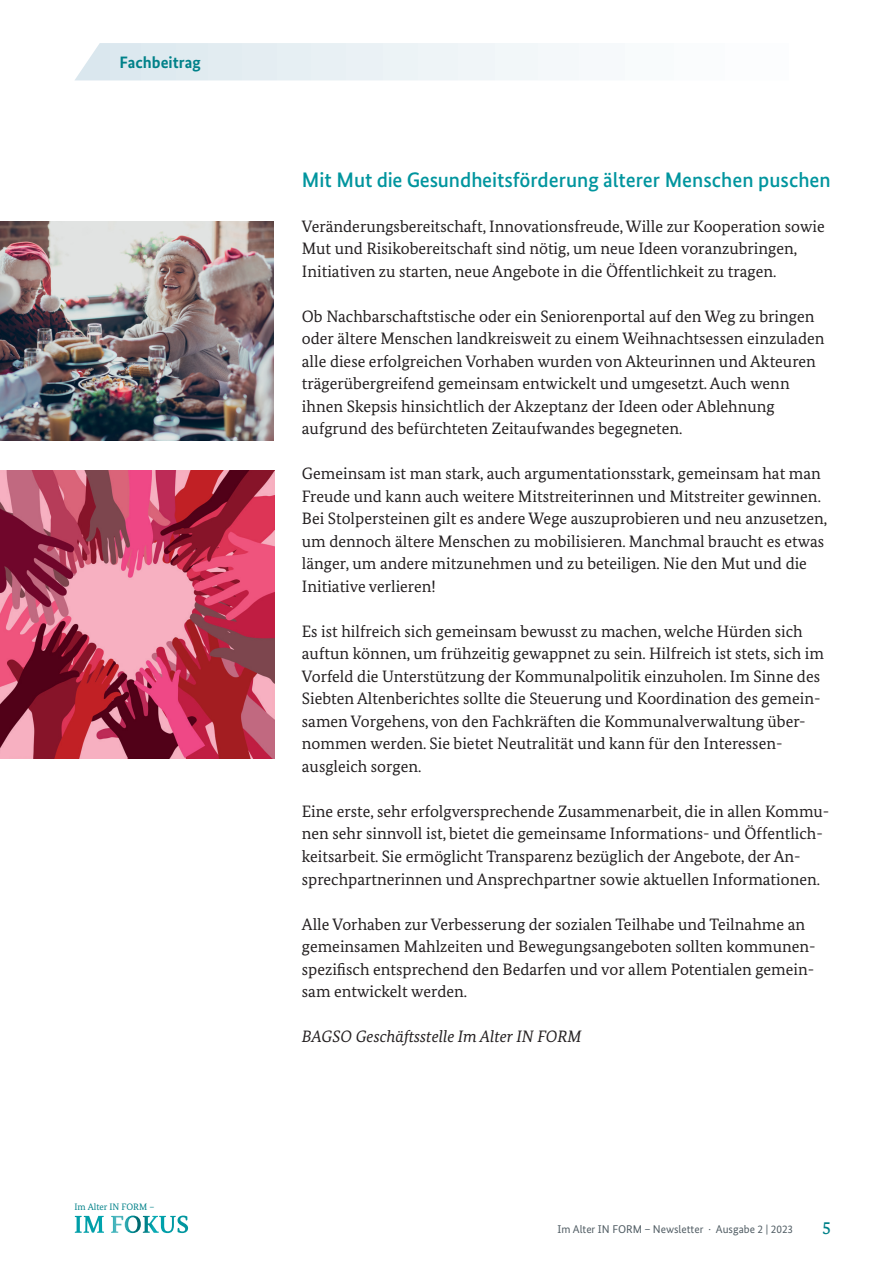
<style>
.page{position:relative;width:893px;height:1263px;background:#fff}
.page>*{position:absolute;margin:0;border:0;box-sizing:border-box;transform-origin:0 0}
.t1{font:500 21px "Bundes Sans";color:#00959e}
.t2{font:500 18px "Bundes Serif";color:#008189}
.t3{font:16.5px/22.5px "Bundes Serif";color:#231f20}
.t4{font:italic 16.5px "Bundes Serif";color:#231f20}
.t5{font:700 16.5px "Bundes Sans";color:#008189}
.t6{font:11.25px "Bundes Sans";color:#525e65}
.t7{font:9.3px "Bundes Serif";color:#008189}
</style>
<div class="page">
<svg style="left:75px;top:1216px;width:29px;height:17px"></svg>
<svg style="left:111px;top:1215px;width:77px;height:18px"></svg>
<svg style="left:75px;top:43px;width:504px;height:37px"></svg>
<img style="left:0;top:221px;width:274px;height:219px">
<img style="left:0;top:471px;width:275px;height:287px">
<p class="t5" style="left:120px;top:52px;width:83px">Fachbeitrag</p>
<p class="t7" style="left:74px;top:1201px;width:81px">Im Alter IN FORM –</p>
<p class="t1" style="left:302px;top:167px;width:530px">Mit Mut die Gesundheitsförderung älterer Menschen puschen</p>
<p class="t3" style="left:302px;top:215px;width:524px">Veränderungsbereitschaft, Innovationsfreude, Wille zur Kooperation sowie<br>Mut und Risikobereitschaft sind nötig, um neue Ideen voranzubringen,<br>Initiativen zu starten, neue Angebote in die Öffentlichkeit zu tragen.</p>
<p class="t3" style="left:302px;top:305px;width:524px">Ob Nachbarschaftstische oder ein Seniorenportal auf den Weg zu bringen oder ältere Menschen landkreisweit zu einem Weihnachtsessen einzuladen alle diese erfolgreichen Vorhaben wurden von Akteurinnen und Akteuren trägerübergreifend gemeinsam entwickelt und umgesetzt. Auch wenn ihnen Skepsis hinsichtlich der Akzeptanz der Ideen oder Ablehnung aufgrund des befürchteten Zeitaufwandes begegneten.</p>
<p class="t3" style="left:302px;top:462px;width:527px">Gemeinsam ist man stark, auch argumentationsstark, gemeinsam hat man Freude und kann auch weitere Mitstreiterinnen und Mitstreiter gewinnen.<br>Bei Stolpersteinen gilt es andere Wege auszuprobieren und neu anzusetzen, um dennoch ältere Menschen zu mobilisieren. Manchmal braucht es etwas länger, um andere mitzunehmen und zu beteiligen. Nie den Mut und die Initiative verlieren!</p>
<p class="t3" style="left:302px;top:620px;width:524px">Es ist hilfreich sich gemeinsam bewusst zu machen, welche Hürden sich auftun können, um frühzeitig gewappnet zu sein. Hilfreich ist stets, sich im Vorfeld die Unterstützung der Kommunalpolitik einzuholen. Im Sinne des Siebten Altenberichtes sollte die Steuerung und Koordination des gemein&shy;samen Vorgehens, von den Fachkräften die Kommunalverwaltung über&shy;nommen werden. Sie bietet Neutralität und kann für den Interessen&shy;ausgleich sorgen.</p>
<p class="t3" style="left:302px;top:800px;width:529px">Eine erste, sehr erfolgversprechende Zusammenarbeit, die in allen Kommu&shy;nen sehr sinnvoll ist, bietet die gemeinsame Informations- und Öffentlich&shy;keitsarbeit. Sie ermöglicht Transparenz bezüglich der Angebote, der An&shy;sprechpartnerinnen und Ansprechpartner sowie aktuellen Informationen.</p>
<p class="t3" style="left:302px;top:912px;width:515px">Alle Vorhaben zur Verbesserung der sozialen Teilhabe und Teilnahme an gemeinsamen Mahlzeiten und Bewegungsangeboten sollten kommunen&shy;spezifisch entsprechend den Bedarfen und vor allem Potentialen gemein&shy;sam entwickelt werden.</p>
<p class="t4" style="left:302px;top:1026px;width:281px">BAGSO Geschäftsstelle Im Alter IN FORM</p>
<p class="t6" style="left:558px;top:1222px;width:237px">Im Alter IN FORM – Newsletter · Ausgabe 2 | 2023</p>
<p class="t2" style="left:822px;top:1217px;width:10px">5</p>
</div>
